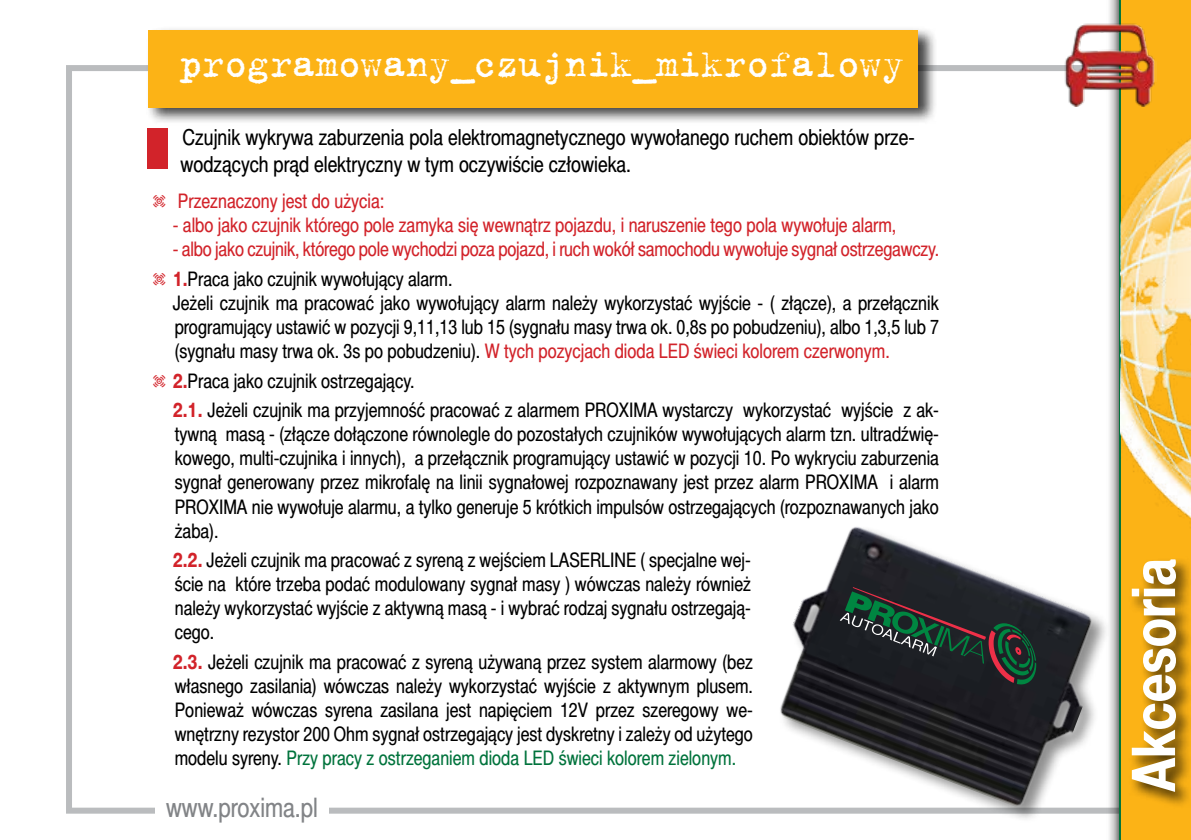
<style>
.page{position:relative;width:1191px;height:840px;background:#fff}
.page>*{position:absolute;margin:0;border:0;box-sizing:border-box;transform-origin:0 0}
.t1{font:700 60px "Switzer Cnd PSEFN";color:#fff}
.t2{font:42px "Trixie Plain";letter-spacing:-.01em;color:#fff}
.t3{font:26.8px "Switzer Cnd PSEFN";color:#828487}
.t4{font:22px/26.4px "Switzer Cnd PSEFN";color:#000}
.t5{font:20px/24px "Switzer Cnd PSEFN";color:#000;text-align:justify}
.t6{font:20px/29.6px "Switzer Cnd PSEFN";color:#d2232a}
.s1{font-family:"Dingbests"}
.s2{font-weight:700}
.s3{color:#000}
.s4{color:#d2232a}
.s5{font-family:"Dingbests";color:#d2232a}
.s6{font-weight:700;color:#d2232a}
.s7{color:#00733c}
</style>
<div class="page">
<div style="left:1106px;top:0;width:85px;height:839px;background:#000;opacity:.75"></div>
<svg style="left:1119px;top:0;width:72px;height:839px;background:#ddab1a"></svg>
<div style="left:1127px;top:556px;width:64px;height:252px;background:#000;opacity:.75"></div>
<img style="left:1120px;top:92px;width:71px;height:473px">
<img style="left:1063px;top:21px;width:93px;height:85px">
<div style="left:146px;top:26px;width:792px;height:99px;background:#000;opacity:.75"></div>
<div style="left:148px;top:30px;width:769px;height:77px;background:#fcb316"></div>
<div style="left:147px;top:128px;width:21px;height:40px;background:#d2232a"></div>
<div style="left:777px;top:523px;width:331px;height:299px;background:#fff"></div>
<img style="left:760px;top:516px;width:354px;height:299px">
<svg style="left:839px;top:586px;width:197px;height:98px;background:#26312f"></svg>
<p class="t2" style="left:179px;top:36px;width:728px">programowany_czujnik_mikrofalowy</p>
<p class="t4" style="left:181px;top:124px;width:735px">Czujnik wykrywa zaburzenia pola elektromagnetycznego wywołanego ruchem obiektów prze&shy;wodzących prąd elektryczny w tym oczywiście człowieka.</p>
<p class="t6" style="left:151px;top:186px;width:235px"><span class="s1">t</span> Przeznaczony jest do użycia:</p>
<p class="t6" style="left:173px;top:210px;width:725px">- albo jako czujnik którego pole zamyka się wewnątrz pojazdu, i naruszenie tego pola wywołuje alarm,</p>
<p class="t6" style="left:151px;top:234px;width:790px;text-indent:22px">- albo jako czujnik, którego pole wychodzi poza pojazd, i ruch wokół samochodu wywołuje sygnał ostrzegawczy. <span class="s1">t</span> <span class="s2">1.</span><span class="s3">Praca jako czujnik wywołujący alarm.</span></p>
<p class="t5" style="left:173px;top:290px;width:767px">Jeżeli czujnik ma pracować jako wywołujący alarm należy wykorzystać wyjście - ( złącze), a przełącznik programujący ustawić w pozycji 9,11,13 lub 15 (sygnału masy trwa ok. 0,8s po pobudzeniu), albo 1,3,5 lub 7 (sygnału masy trwa ok. 3s po pobudzeniu). <span class="s4">W tych pozycjach dioda LED świeci kolorem czerwonym.</span></p>
<p class="t5" style="left:173px;top:365px;width:767px;line-height:29.6px;text-indent:-22px"><span class="s5">t</span> <span class="s6">2.</span>Praca jako czujnik ostrzegający.<br><span class="s6">2.1.</span> Jeżeli czujnik ma przyjemność pracować z alarmem PROXIMA wystarczy wykorzystać wyjście z ak-</p>
<p class="t5" style="left:175px;top:422px;width:766px">tywną masą - (złącze dołączone równolegle do pozostałych czujników wywołujących alarm tzn. ultradźwię&shy;kowego, multi-czujnika i innych), a przełącznik programujący ustawić w pozycji 10. Po wykryciu zaburzenia sygnał generowany przez mikrofalę na linii sygnałowej rozpoznawany jest przez alarm PROXIMA i alarm PROXIMA nie wywołuje alarmu, a tylko generuje 5 krótkich impulsów ostrzegających (rozpoznawanych jako żaba).</p>
<p class="t5" style="left:173px;top:547px;width:580px"><span class="s6">2.2.</span> Jeżeli czujnik ma pracować z syreną z wejściem LASERLINE ( specjalne wej&shy;ście na które trzeba podać modulowany sygnał masy ) wówczas należy również należy wykorzystać wyjście z aktywną masą - i wybrać rodzaj sygnału ostrzegają&shy;cego.</p>
<p class="t5" style="left:173px;top:649px;width:582px"><span class="s6">2.3.</span> Jeżeli czujnik ma pracować z syreną używaną przez system alarmowy (bez własnego zasilania) wówczas należy wykorzystać wyjście z aktywnym plusem.<br>Ponieważ wówczas syrena zasilana jest napięciem 12V przez szeregowy we&shy;wnętrzny rezystor 200 Ohm sygnał ostrzegający jest dyskretny i zależy od użytego modelu syreny. <span class="s7">Przy pracy z ostrzeganiem dioda LED świeci kolorem zielonym.</span></p>
<p class="t3" style="left:166px;top:791px;width:153px">www.proxima.pl</p>
<p class="t1" style="left:1118px;top:791px;width:235px;rotate:-90deg">Akcesoria</p>
</div>
